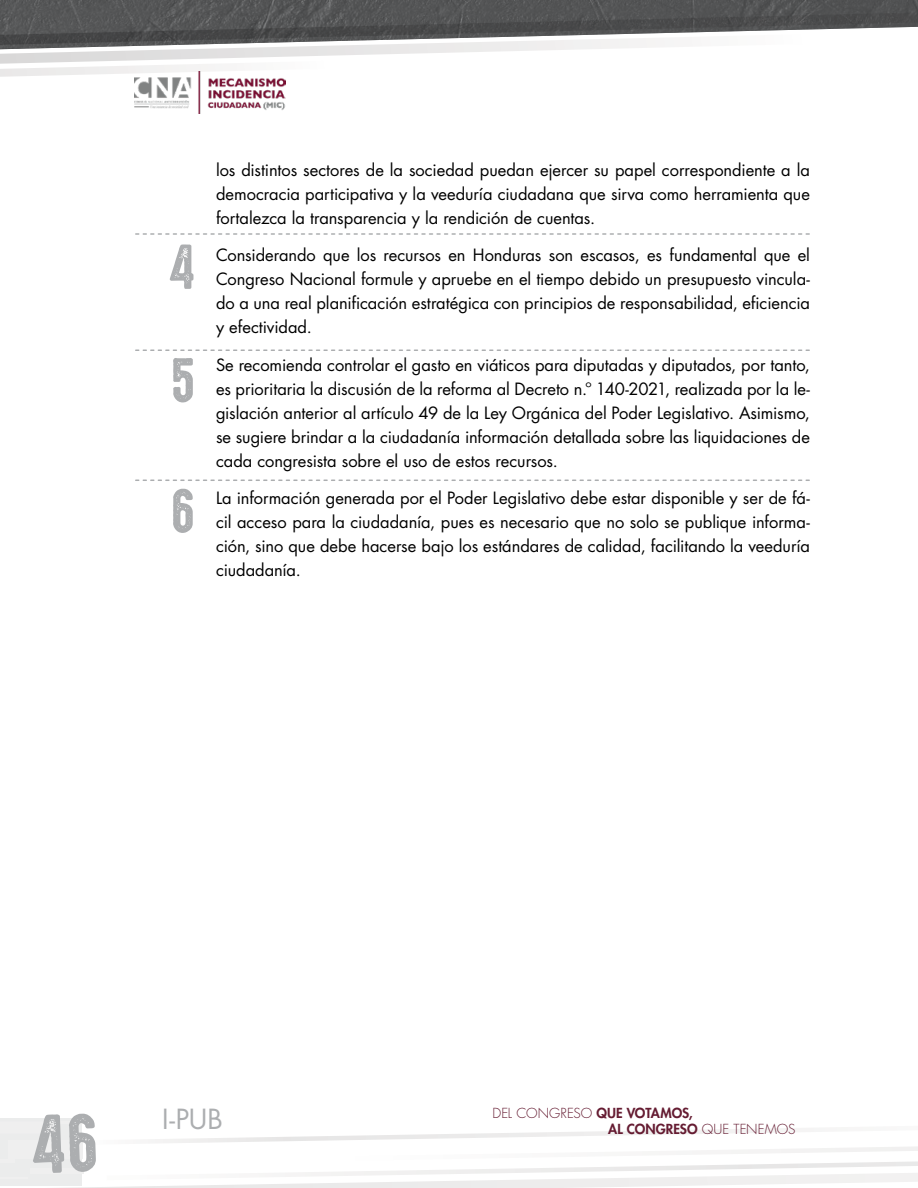
<style>
.page{position:relative;width:918px;height:1188px;background:#fff}
.page>*{position:absolute;margin:0;border:0;box-sizing:border-box;transform-origin:0 0}
.t1{font:57px/113.6px "High Voltage Rough";color:#acaeb0}
.t2{font:27px "Futura Std";color:#acaeb0}
.t3{font:16.5px/24px "Futura Std";letter-spacing:-.005em;color:#000;text-align:justify}
.t4{font:300 13.5px/16.2px "Futura Std";color:#651c32}
.s1{font-weight:800}
</style>
<div class="page">
<svg style="left:0;top:0;width:918px;height:34px;background:#585859"></svg>
<svg style="left:0;top:34px;width:665px;height:27px"></svg>
<svg style="left:0;top:61px;width:216px;height:37px"></svg>
<img style="left:135px;top:72px;width:151px;height:41px">
<svg style="left:136px;top:233px;width:673px;height:2px"></svg>
<svg style="left:136px;top:350px;width:673px;height:1px"></svg>
<svg style="left:136px;top:480px;width:673px;height:1px"></svg>
<svg style="left:0;top:1118px;width:918px;height:70px"></svg>
<h1 class="t1" style="left:169px;top:212px;width:28px">4<br>5</h1>
<h1 class="t1" style="left:170px;top:456px;width:27px">6</h1>
<p class="t3" style="left:216px;top:158px;width:596px">los distintos sectores de la sociedad puedan ejercer su papel correspondiente a la democracia participativa y la veeduría ciudadana que sirva como herramienta que fortalezca la transparencia y la rendición de cuentas.</p>
<p class="t3" style="left:216px;top:243px;width:596px">Considerando que los recursos en Honduras son escasos, es fundamental que el Congreso Nacional formule y apruebe en el tiempo debido un presupuesto vincula&shy;do a una real planificación estratégica con principios de responsabilidad, eficiencia y efectividad.</p>
<p class="t3" style="left:216px;top:353px;width:596px">Se recomienda controlar el gasto en viáticos para diputadas y diputados, por tanto, es prioritaria la discusión de la reforma al Decreto n.º 140-2021, realizada por la le&shy;gislación anterior al artículo 49 de la Ley Orgánica del Poder Legislativo. Asimismo, se sugiere brindar a la ciudadanía información detallada sobre las liquidaciones de cada congresista sobre el uso de estos recursos.</p>
<p class="t3" style="left:216px;top:486px;width:596px">La información generada por el Poder Legislativo debe estar disponible y ser de fá&shy;cil acceso para la ciudadanía, pues es necesario que no solo se publique informa&shy;ción, sino que debe hacerse bajo los estándares de calidad, facilitando la veeduría ciudadanía.</p>
<h2 class="t2" style="left:162px;top:1102px;width:62px">I-PUB</h2>
<p class="t4" style="left:608px;top:1106px;width:189px;text-indent:-116px">DEL CONGRESO <span class="s1">QUE VOTAMOS,<br>AL CONGRESO</span> QUE TENEMOS</p>
</div>
